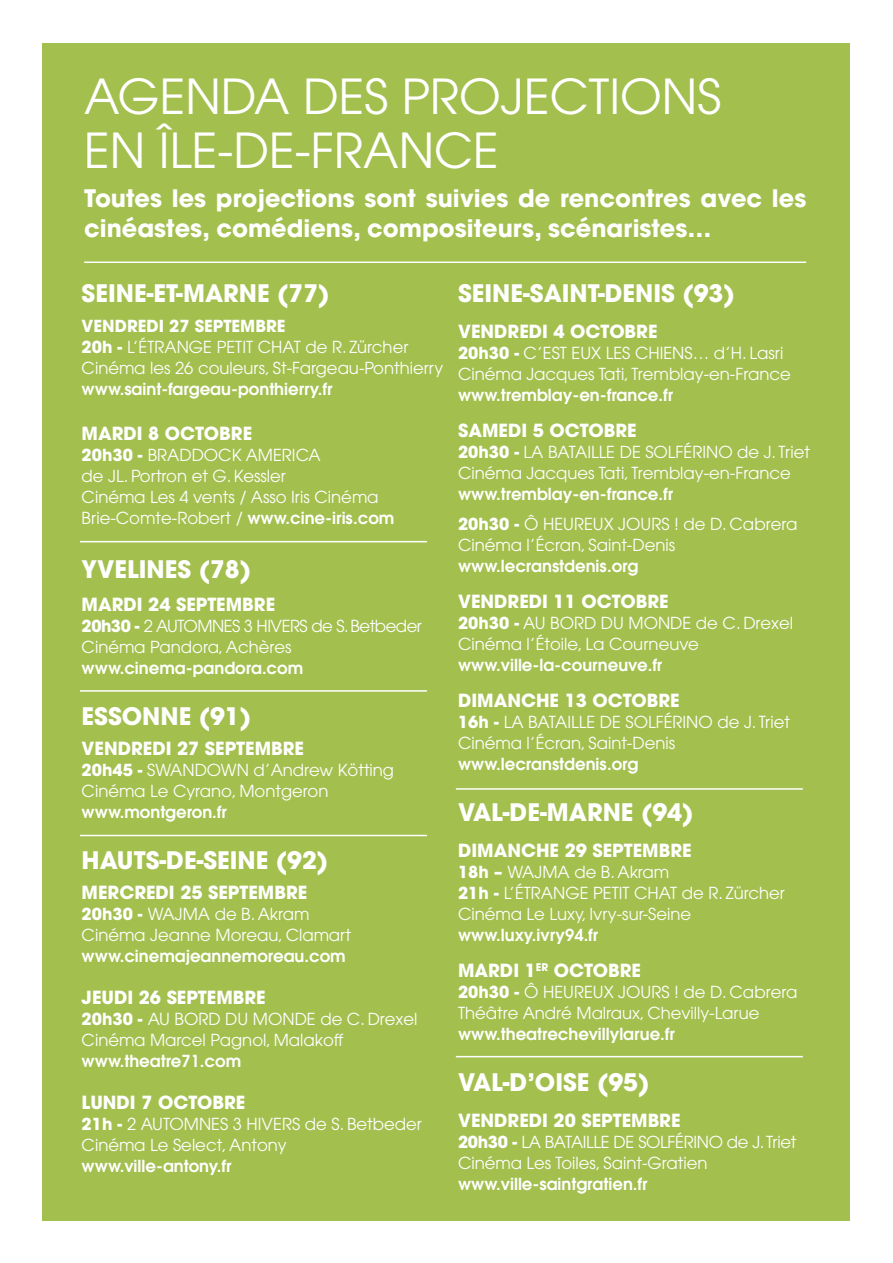
<style>
.page{position:relative;width:893px;height:1263px;background:#fff}
.page>*{position:absolute;margin:0;border:0;box-sizing:border-box;transform-origin:0 0}
.t1{font:48px/54px "Avant Garde";color:#fff}
.t2{font:700 24px/30px "Avant Garde";color:#fff}
.t3{font:700 18px "Avant Garde";color:#fff}
.t4{font:16.5px/21px "Avant Garde";color:#fff}
.t5{font:600 16.5px/30px "Avant Garde";color:#fff}
.t6{font:16.5px/21px "Avant Garde";letter-spacing:-.02em;color:#fff}
.t7{font:16.5px/21px "Avant Garde";letter-spacing:-.03em;color:#fff}
.s1{font-weight:700}
.s2{font-weight:600}
.s3{font-weight:400}
</style>
<div class="page">
<div style="left:43px;top:43px;width:807px;height:1177px;background:#a3bf4e"></div>
<hr style="left:84px;top:261px;width:722px;height:2px;background:#fff">
<hr style="left:80px;top:541px;width:347px;height:1px;background:#fff">
<hr style="left:80px;top:690px;width:347px;height:2px;background:#fff">
<hr style="left:80px;top:835px;width:347px;height:1px;background:#fff">
<hr style="left:456px;top:788px;width:347px;height:2px;background:#fff">
<hr style="left:456px;top:1056px;width:347px;height:1px;background:#fff">
<h1 class="t1" style="left:84px;top:70px;width:639px">AGENDA DES PROJECTIONS<br>EN ÎLE-DE-FRANCE</h1>
<h2 class="t2" style="left:84px;top:183px;width:724px">Toutes les projections sont suivies de rencontres avec les cinéastes, comédiens, compositeurs, scénaristes…</h2>
<h2 class="t2" style="left:82px;top:278px;width:249px">SEINE-ET-MARNE (77)</h2>
<p class="t4" style="left:82px;top:316px;width:363px"><span class="s1">VENDREDI 27 SEPTEMBRE<br>20h -</span> L’ÉTRANGE PETIT CHAT de R. Zürcher<br>Cinéma les 26 couleurs, St-Fargeau-Ponthierry</p>
<p class="t5" style="left:82px;top:374px;width:252px">www.saint-fargeau-ponthierry.fr</p>
<p class="t3" style="left:82px;top:422px;width:172px">MARDI 8 OCTOBRE</p>
<p class="t4" style="left:82px;top:445px;width:314px"><span class="s1">20h30 -</span> BRADDOCK AMERICA<br>de JL. Portron et G. Kessler<br>Cinéma Les 4 vents / Asso Iris Cinéma<br>Brie-Comte-Robert / <span class="s2">www.cine-iris.com</span></p>
<h2 class="t2" style="left:82px;top:554px;width:171px">YVELINES (78)</h2>
<p class="t3" style="left:82px;top:593px;width:195px">MARDI 24 SEPTEMBRE</p>
<p class="t7" style="left:82px;top:616px;width:342px"><span class="s1">20h30 -</span> 2 AUTOMNES 3 HIVERS de S. Betbeder<br>Cinéma Pandora, Achères</p>
<p class="t5" style="left:82px;top:653px;width:223px">www.cinema-pandora.com</p>
<h2 class="t2" style="left:82px;top:701px;width:171px">ESSONNE (91)</h2>
<p class="t3" style="left:82px;top:737px;width:224px">VENDREDI 27 SEPTEMBRE</p>
<p class="t4" style="left:82px;top:760px;width:314px"><span class="s1">20h45 -</span> SWANDOWN d’Andrew Kötting<br>Cinéma Le Cyrano, Montgeron</p>
<p class="t5" style="left:82px;top:797px;width:147px">www.montgeron.fr</p>
<h2 class="t2" style="left:82px;top:845px;width:248px">HAUTS-DE-SEINE (92)</h2>
<p class="t3" style="left:82px;top:881px;width:227px">MERCREDI 25 SEPTEMBRE</p>
<p class="t4" style="left:82px;top:904px;width:271px"><span class="s1">20h30 -</span> WAJMA de B. Akram<br>Cinéma Jeanne Moreau, Clamart</p>
<p class="t5" style="left:82px;top:941px;width:266px">www.cinemajeannemoreau.com</p>
<p class="t3" style="left:82px;top:986px;width:186px">JEUDI 26 SEPTEMBRE</p>
<p class="t4" style="left:82px;top:1009px;width:337px"><span class="s1">20h30 -</span> AU BORD DU MONDE de C. Drexel<br>Cinéma Marcel Pagnol, Malakoff</p>
<p class="t5" style="left:82px;top:1046px;width:161px">www.theatre71.com</p>
<p class="t3" style="left:82px;top:1091px;width:165px">LUNDI 7 OCTOBRE</p>
<p class="t4" style="left:82px;top:1114px;width:342px"><span class="s1">21h -</span> 2 AUTOMNES 3 HIVERS de S. Betbeder<br>Cinéma Le Select, Antony</p>
<p class="t5" style="left:82px;top:1151px;width:151px">www.ville-antony.fr</p>
<h2 class="t2" style="left:458px;top:278px;width:278px">SEINE-SAINT-DENIS (93)</h2>
<p class="t3" style="left:458px;top:320px;width:201px">VENDREDI 4 OCTOBRE</p>
<p class="t4" style="left:458px;top:343px;width:334px"><span class="s1">20h30 -</span> C’EST EUX LES CHIENS… d’H. Lasri<br>Cinéma Jacques Tati, Tremblay-en-France</p>
<p class="t5" style="left:458px;top:380px;width:216px">www.tremblay-en-france.fr</p>
<p class="t3" style="left:458px;top:419px;width:180px">SAMEDI 5 OCTOBRE</p>
<p class="t4" style="left:458px;top:442px;width:353px"><span class="s1">20h30 -</span> LA BATAILLE DE SOLFÉRINO de J. Triet<br>Cinéma Jacques Tati, Tremblay-en-France</p>
<p class="t5" style="left:458px;top:479px;width:341px">www.tremblay-en-france.fr<br><span class="s1">20h30 -</span> <span class="s3">Ô HEUREUX JOURS ! de D. Cabrera</span></p>
<p class="t4" style="left:458px;top:535px;width:219px">Cinéma l’Écran, Saint-Denis</p>
<p class="t5" style="left:458px;top:551px;width:182px">www.lecranstdenis.org</p>
<p class="t3" style="left:458px;top:590px;width:212px">VENDREDI 11 OCTOBRE</p>
<p class="t4" style="left:458px;top:613px;width:337px"><span class="s1">20h30 -</span> AU BORD DU MONDE de C. Drexel<br>Cinéma l’Étoile, La Courneuve</p>
<p class="t5" style="left:458px;top:650px;width:206px">www.ville-la-courneuve.fr</p>
<p class="t3" style="left:458px;top:689px;width:223px">DIMANCHE 13 OCTOBRE</p>
<p class="t4" style="left:458px;top:712px;width:333px"><span class="s1">16h -</span> LA BATAILLE DE SOLFÉRINO de J. Triet<br>Cinéma l’Écran, Saint-Denis</p>
<p class="t5" style="left:458px;top:749px;width:182px">www.lecranstdenis.org</p>
<h2 class="t2" style="left:458px;top:797px;width:237px">VAL-DE-MARNE (94)</h2>
<p class="t3" style="left:458px;top:839px;width:235px">DIMANCHE 29 SEPTEMBRE</p>
<p class="t4" style="left:458px;top:862px;width:328px"><span class="s1">18h –</span> WAJMA de B. Akram<br><span class="s1">21h -</span> L’ÉTRANGE PETIT CHAT de R. Zürcher<br>Cinéma Le Luxy, Ivry-sur-Seine</p>
<p class="t5" style="left:458px;top:920px;width:142px">www.luxy.ivry94.fr</p>
<p class="t3" style="left:458px;top:959px;width:184px">MARDI 1<sup>ER</sup> OCTOBRE</p>
<p class="t4" style="left:458px;top:982px;width:341px"><span class="s1">20h30 -</span> Ô HEUREUX JOURS ! de D. Cabrera<br>Théâtre André Malraux, Chevilly-Larue</p>
<p class="t5" style="left:458px;top:1019px;width:218px">www.theatrechevillylarue.fr</p>
<h2 class="t2" style="left:458px;top:1067px;width:193px">VAL-D’OISE (95)</h2>
<p class="t3" style="left:458px;top:1109px;width:224px">VENDREDI 20 SEPTEMBRE</p>
<p class="t6" style="left:458px;top:1132px;width:340px"><span class="s1">20h30 -</span> LA BATAILLE DE SOLFÉRINO de J. Triet<br>Cinéma Les Toiles, Saint-Gratien</p>
<p class="t5" style="left:458px;top:1169px;width:191px">www.ville-saintgratien.fr</p>
</div>
